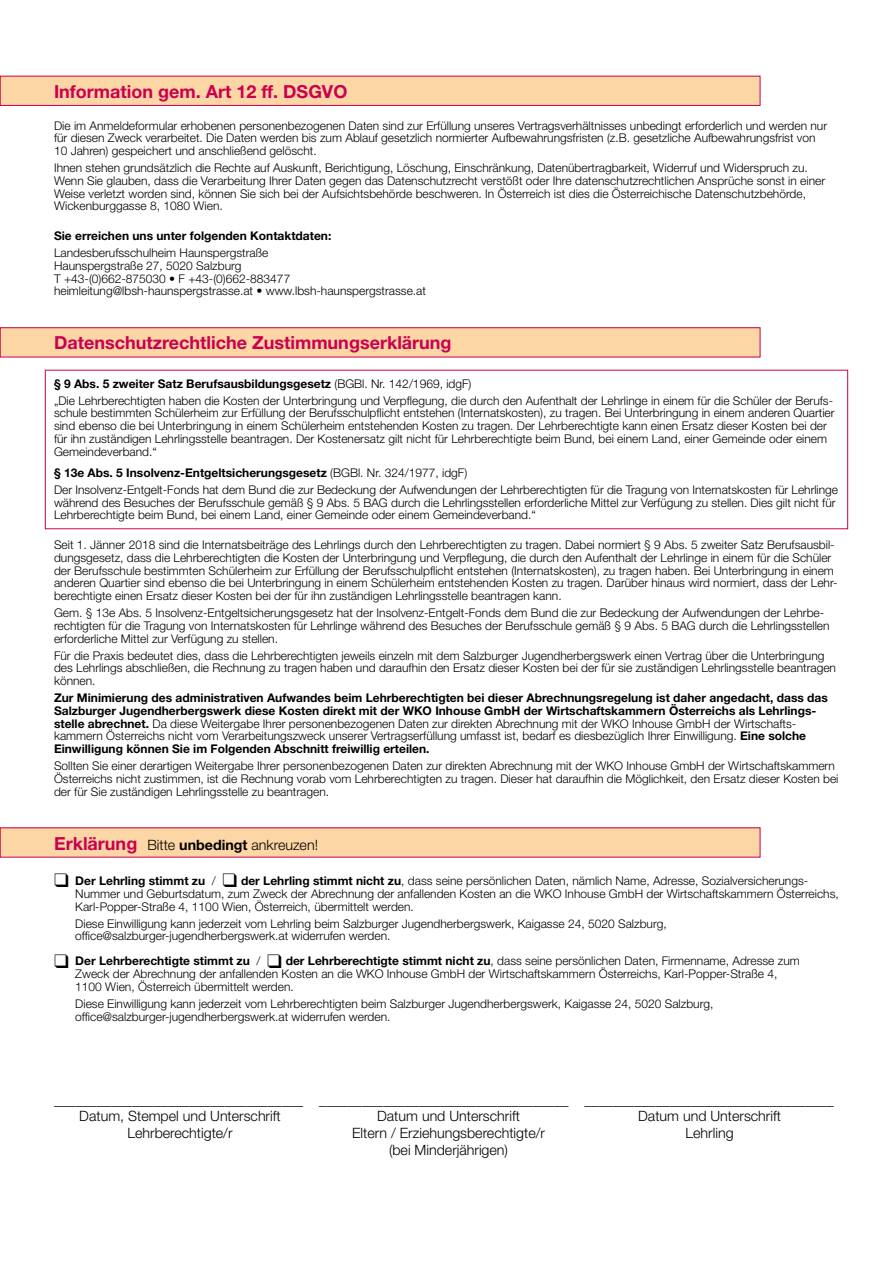
<style>
.page{position:relative;width:893px;height:1263px;background:#fff}
.page>*{position:absolute;margin:0;border:0;box-sizing:border-box;transform-origin:0 0}
.t1{font:700 18px "Helvetica Neue";color:#ca0050}
.t2{font:300 14.25px/16.5px "Helvetica Neue";color:#000}
.t3{font:300 12px/12.8px "Helvetica Neue";color:#000}
.t4{font:700 12px/12.8px "Helvetica Neue";color:#000}
.s1{font-weight:700}
.s2{font-weight:300}
.s3{font-weight:700;font-size:18px;color:#ca0050}
</style>
<div class="page">
<div style="left:0;top:76px;width:760px;height:29px;background:#fcd6a4"></div>
<div style="left:0;top:76px;width:760px;height:30px;border:1px solid #ca0050"></div>
<div style="left:0;top:328px;width:760px;height:29px;background:#fcd6a4"></div>
<div style="left:0;top:327px;width:760px;height:30px;border:1px solid #ca0050"></div>
<div style="left:0;top:828px;width:760px;height:29px;background:#fcd6a4"></div>
<h1 class="t1" style="left:54px;top:80px;width:295px">Information gem. Art 12 ff. DSGVO</h1>
<p class="t3" style="left:54px;top:119px;width:775px">Die im Anmeldeformular erhobenen personenbezogenen Daten sind zur Erfüllung unseres Vertragsverhältnisses unbedingt erforderlich und werden nur für diesen Zweck verarbeitet. Die Daten werden bis zum Ablauf gesetzlich normierter Aufbewahrungsfristen (z.B. gesetzliche Aufbewahrungsfrist von<br>10 Jahren) gespeichert und anschließend gelöscht.</p>
<p class="t3" style="left:54px;top:161px;width:773px">Ihnen stehen grundsätzlich die Rechte auf Auskunft, Berichtigung, Löschung, Einschränkung, Datenübertragbarkeit, Widerruf und Widerspruch zu.<br>Wenn Sie glauben, dass die Verarbeitung Ihrer Daten gegen das Datenschutzrecht verstößt oder Ihre datenschutzrechtlichen Ansprüche sonst in einer Weise verletzt worden sind, können Sie sich bei der Aufsichtsbehörde beschweren. In Österreich ist dies die Österreichische Datenschutzbehörde, Wickenburggasse 8, 1080 Wien.</p>
<p class="t4" style="left:54px;top:229px;width:279px">Sie erreichen uns unter folgenden Kontaktdaten:</p>
<p class="t3" style="left:54px;top:246px;width:374px">Landesberufsschulheim Haunspergstraße<br>Haunspergstraße 27, 5020 Salzburg<br>T +43-(0)662-875030 • F +43-(0)662-883477 heimleitung@lbsh-haunspergstrasse.at • www.lbsh-haunspergstrasse.at</p>
<h1 class="t1" style="left:54px;top:332px;width:399px">Datenschutzrechtliche Zustimmungserklärung</h1>
<p class="t3" style="left:54px;top:375px;width:781px;line-height:17px"><span class="s1">§ 9 Abs. 5 zweiter Satz Berufsausbildungsgesetz</span> (BGBl. Nr. 142/1969, idgF)<br>„Die Lehrberechtigten haben die Kosten der Unterbringung und Verpflegung, die durch den Aufenthalt der Lehrlinge in einem für die Schüler der Berufs-</p>
<p class="t3" style="left:54px;top:407px;width:782px">schule bestimmten Schülerheim zur Erfüllung der Berufsschulpflicht entstehen (Internatskosten), zu tragen. Bei Unterbringung in einem anderen Quartier sind ebenso die bei Unterbringung in einem Schülerheim entstehenden Kosten zu tragen. Der Lehrberechtigte kann einen Ersatz dieser Kosten bei der für ihn zuständigen Lehrlingsstelle beantragen. Der Kostenersatz gilt nicht für Lehrberechtigte beim Bund, bei einem Land, einer Gemeinde oder einem Gemeindeverband.“</p>
<p class="t3" style="left:54px;top:464px;width:786px;line-height:17px"><span class="s1">§ 13e Abs. 5 Insolvenz-Entgeltsicherungsgesetz</span> (BGBl. Nr. 324/1977, idgF)<br>Der Insolvenz-Entgelt-Fonds hat dem Bund die zur Bedeckung der Aufwendungen der Lehrberechtigten für die Tragung von Internatskosten für Lehrlinge</p>
<p class="t3" style="left:54px;top:496px;width:783px">während des Besuches der Berufsschule gemäß § 9 Abs. 5 BAG durch die Lehrlingsstellen erforderliche Mittel zur Verfügung zu stellen. Dies gilt nicht für<br>Lehrberechtigte beim Bund, bei einem Land, einer Gemeinde oder einem Gemeindeverband.“</p>
<p class="t3" style="left:54px;top:538px;width:785px">Seit 1. Jänner 2018 sind die Internatsbeiträge des Lehrlings durch den Lehrberechtigten zu tragen. Dabei normiert § 9 Abs. 5 zweiter Satz Berufsausbil&shy;dungsgesetz, dass die Lehrberechtigten die Kosten der Unterbringung und Verpflegung, die durch den Aufenthalt der Lehrlinge in einem für die Schüler der Berufsschule bestimmten Schülerheim zur Erfüllung der Berufsschulpflicht entstehen (Internatskosten), zu tragen haben. Bei Unterbringung in einem anderen Quartier sind ebenso die bei Unterbringung in einem Schülerheim entstehenden Kosten zu tragen. Darüber hinaus wird normiert, dass der Lehr&shy;berechtigte einen Ersatz dieser Kosten bei der für ihn zuständigen Lehrlingsstelle beantragen kann.</p>
<p class="t3" style="left:54px;top:606px;width:777px">Gem. § 13e Abs. 5 Insolvenz-Entgeltsicherungsgesetz hat der Insolvenz-Entgelt-Fonds dem Bund die zur Bedeckung der Aufwendungen der Lehrbe&shy;rechtigten für die Tragung von Internatskosten für Lehrlinge während des Besuches der Berufsschule gemäß § 9 Abs. 5 BAG durch die Lehrlingsstellen erforderliche Mittel zur Verfügung zu stellen.</p>
<p class="t3" style="left:54px;top:649px;width:783px">Für die Praxis bedeutet dies, dass die Lehrberechtigten jeweils einzeln mit dem Salzburger Jugendherbergswerk einen Vertrag über die Unterbringung des Lehrlings abschließen, die Rechnung zu tragen haben und daraufhin den Ersatz dieser Kosten bei der für sie zuständigen Lehrlingsstelle beantragen können.</p>
<p class="t4" style="left:54px;top:691px;width:775px">Zur Minimierung des administrativen Aufwandes beim Lehrberechtigten bei dieser Abrechnungsregelung ist daher angedacht, dass das Salzburger Jugendherbergswerk diese Kosten direkt mit der WKO Inhouse GmbH der Wirtschaftskammern Österreichs als Lehrlings&shy;stelle abrechnet. <span class="s2">Da diese Weitergabe Ihrer personenbezogenen Daten zur direkten Abrechnung mit der WKO Inhouse GmbH der Wirtschafts&shy;kammern Österreichs nicht vom Verarbeitungszweck unserer Vertragserfüllung umfasst ist, bedarf es diesbezüglich Ihrer Einwilligung.</span> Eine solche Einwilligung können Sie im Folgenden Abschnitt freiwillig erteilen.</p>
<p class="t3" style="left:54px;top:759px;width:786px">Sollten Sie einer derartigen Weitergabe Ihrer personenbezogenen Daten zur direkten Abrechnung mit der WKO Inhouse GmbH der Wirtschaftskammern<br>Österreichs nicht zustimmen, ist die Rechnung vorab vom Lehrberechtigten zu tragen. Dieser hat daraufhin die Möglichkeit, den Ersatz dieser Kosten bei der für Sie zuständigen Lehrlingsstelle zu beantragen.</p>
<p class="t2" style="left:54px;top:836px;width:266px"><span class="s3">Erklärung</span> Bitte <span class="s1">unbedingt</span> ankreuzen!</p>
<p class="t3" style="left:75px;top:874px;width:765px;text-indent:-21px">❑ <span class="s1">Der Lehrling stimmt zu</span> / ❑ <span class="s1">der Lehrling stimmt nicht zu</span>, dass seine persönlichen Daten, nämlich Name, Adresse, Sozialversicherungs-<br>Nummer und Geburtsdatum, zum Zweck der Abrechnung der anfallenden Kosten an die WKO Inhouse GmbH der Wirtschaftskammern Österreichs,<br>Karl-Popper-Straße 4, 1100 Wien, Österreich, übermittelt werden.</p>
<p class="t3" style="left:75px;top:917px;width:593px">Diese Einwilligung kann jederzeit vom Lehrling beim Salzburger Jugendherbergswerk, Kaigasse 24, 5020 Salzburg, office@salzburger-jugendherbergswerk.at widerrufen werden.</p>
<p class="t3" style="left:75px;top:954px;width:726px;text-indent:-21px">❑ <span class="s1">Der Lehrberechtigte stimmt zu</span> / ❑ <span class="s1">der Lehrberechtigte stimmt nicht zu</span>, dass seine persönlichen Daten, Firmenname, Adresse zum<br>Zweck der Abrechnung der anfallenden Kosten an die WKO Inhouse GmbH der Wirtschaftskammern Österreichs, Karl-Popper-Straße 4,<br>1100 Wien, Österreich übermittelt werden.</p>
<p class="t3" style="left:75px;top:997px;width:640px">Diese Einwilligung kann jederzeit vom Lehrberechtigten beim Salzburger Jugendherbergswerk, Kaigasse 24, 5020 Salzburg, office@salzburger-jugendherbergswerk.at widerrufen werden.</p>
<p class="t2" style="left:79px;top:1091px;width:756px;text-indent:-25px">___________________________________ ___________________________________ ___________________________________<br>Datum, Stempel und Unterschrift</p>
<p class="t2" style="left:377px;top:1108px;width:144px">Datum und Unterschrift</p>
<p class="t2" style="left:638px;top:1108px;width:144px">Datum und Unterschrift</p>
<p class="t2" style="left:127px;top:1124px;width:107px">Lehrberechtigte/r</p>
<p class="t2" style="left:352px;top:1124px;width:194px">Eltern / Erziehungsberechtigte/r</p>
<p class="t2" style="left:685px;top:1124px;width:50px">Lehrling</p>
<p class="t2" style="left:389px;top:1141px;width:121px">(bei Minderjährigen)</p>
</div>
